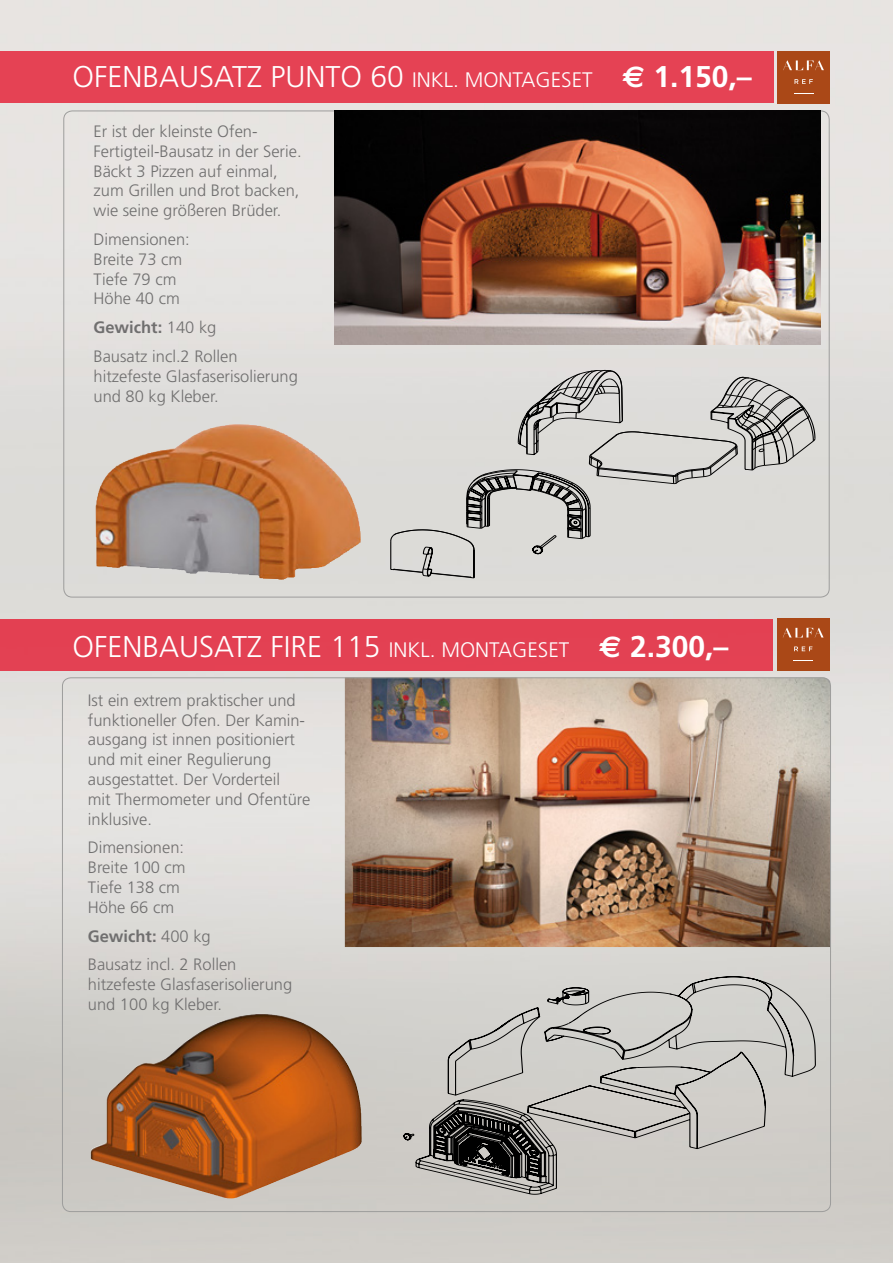
<style>
.page{position:relative;width:893px;height:1263px;background:#fff}
.page>*{position:absolute;margin:0;border:0;box-sizing:border-box;transform-origin:0 0}
.t1{font:300 30px "Frutiger";color:#fff}
.t2{font:700 30px "Frutiger";color:#fff}
.t3{font:300 16.5px/19.8px "Frutiger";color:#706f6f}
.s1{font-size:21px}
.s2{font-family:"Euro Sans";font-weight:700}
.s3{font-weight:700}
.s4{font-family:"Euro Sans"}
</style>
<div class="page">
<img style="left:0;top:0;width:893px;height:1263px">
<img style="left:345px;top:677px;width:485px;height:270px">
<div style="left:0;top:51px;width:773px;height:52px;background:#e54254"></div>
<div style="left:0;top:619px;width:773px;height:52px;background:#e34153"></div>
<img style="left:334px;top:111px;width:487px;height:233px">
<svg style="left:391px;top:370px;width:424px;height:208px;background:#cccbc8"></svg>
<img style="left:122px;top:424px;width:107px;height:39px">
<img style="left:167px;top:1014px;width:88px;height:43px">
<svg style="left:404px;top:976px;width:412px;height:218px;background:#bab9b5"></svg>
<div style="left:777px;top:618px;width:52px;height:52px;background:#aa4817"></div>
<svg style="left:793px;top:660px;width:20px;height:1px"></svg>
<svg style="left:794px;top:646px;width:18px;height:5px"></svg>
<svg style="left:783px;top:628px;width:40px;height:9px"></svg>
<div style="left:777px;top:51px;width:53px;height:52px;background:#aa4817"></div>
<svg style="left:794px;top:93px;width:19px;height:1px"></svg>
<svg style="left:794px;top:79px;width:19px;height:5px"></svg>
<svg style="left:783px;top:60px;width:41px;height:10px"></svg>
<h1 class="t1" style="left:72px;top:60px;width:681px">OFENBAUSATZ PUNTO 60 <span class="s1">INKL. MONTAGESET</span> <span class="s2">€</span> <span class="s3">1.150,–</span></h1>
<p class="t3" style="left:94px;top:121px;width:210px">Er ist der kleinste Ofen-<br>Fertigteil-Bausatz in der Serie.<br>Bäckt 3 Pizzen auf einmal, zum Grillen und Brot backen, wie seine größeren Brüder.</p>
<p class="t3" style="left:94px;top:229px;width:98px">Dimensionen:<br>Breite 73 cm<br>Tiefe 79 cm<br>Höhe 40 cm</p>
<p class="t3" style="left:94px;top:313px;width:145px;line-height:28.8px"><span class="s3">Gewicht:</span> 140 kg<br>Bausatz incl.2 Rollen</p>
<p class="t3" style="left:94px;top:366px;width:206px">hitzefeste Glasfaserisolierung und 80 kg Kleber.</p>
<h1 class="t1" style="left:72px;top:629px;width:498px">OFENBAUSATZ FIRE 115 <span class="s1">INKL. MONTAGESET</span></h1>
<p class="t3" style="left:88px;top:690px;width:224px">Ist ein extrem praktischer und funktioneller Ofen. Der Kamin&shy;ausgang ist innen positioniert und mit einer Regulierung ausgestattet. Der Vorderteil<br>mit Thermometer und Ofentüre inklusive.</p>
<p class="t3" style="left:88px;top:838px;width:99px">Dimensionen:<br>Breite 100 cm<br>Tiefe 138 cm<br>Höhe 66 cm</p>
<p class="t3" style="left:88px;top:921px;width:150px;line-height:28.8px"><span class="s3">Gewicht:</span> 400 kg<br>Bausatz incl. 2 Rollen</p>
<p class="t3" style="left:88px;top:974px;width:206px">hitzefeste Glasfaserisolierung und 100 kg Kleber.</p>
<h1 class="t2" style="left:599px;top:628px;width:131px"><span class="s4">€</span> 2.300,–</h1>
</div>
